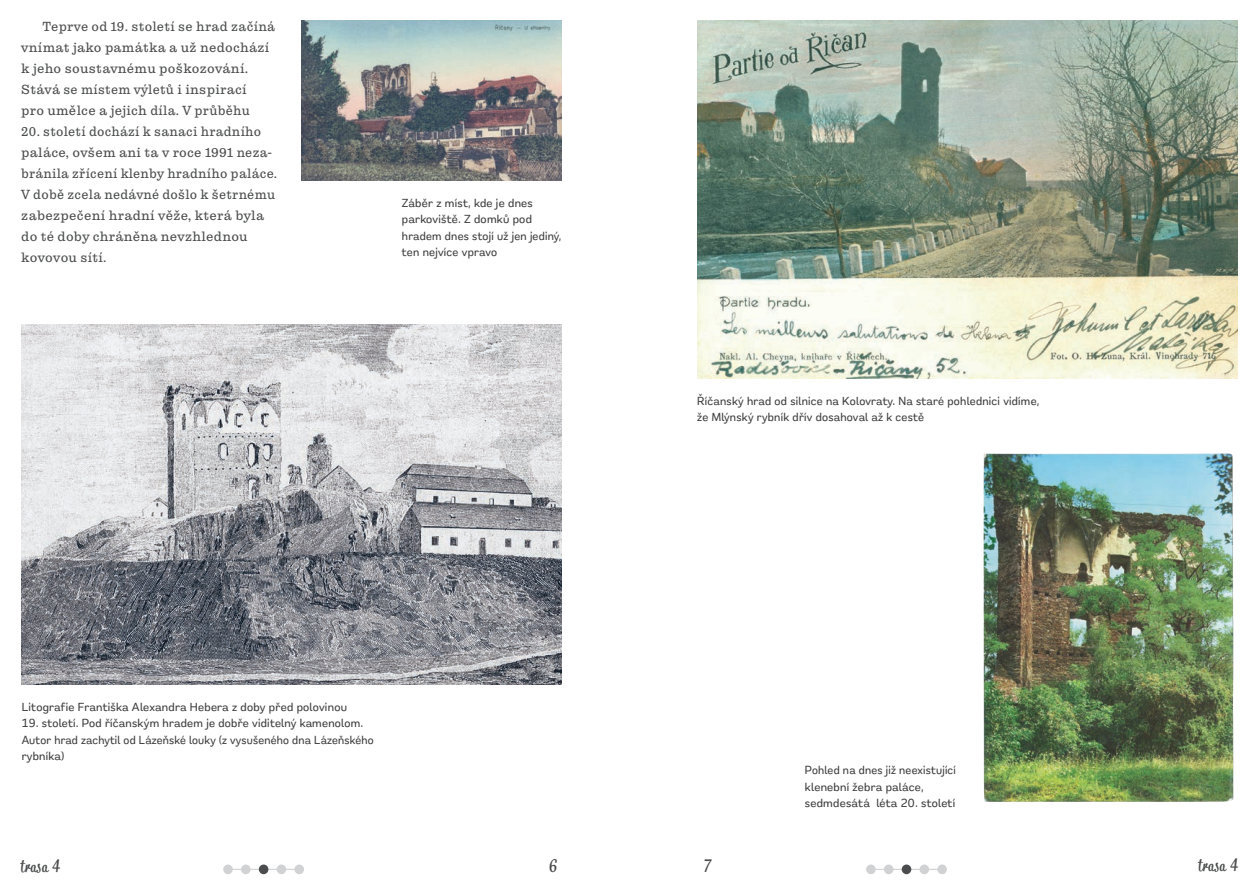
<style>
.page{position:relative;width:1259px;height:893px;background:#fff}
.page>*{position:absolute;margin:0;border:0;box-sizing:border-box;transform-origin:0 0}
.t1{font:18px "Bistro Script";letter-spacing:.03em;color:#4b4c4d}
.t2{font:300 13.5px/21px "Pulpo";letter-spacing:.02em;color:#4b4c4d}
.t3{font:500 12px/16.5px "Remora Sans W2";letter-spacing:.02em;color:#3e3e3f}
</style>
<div class="page">
<hr style="left:225px;top:869px;width:74px;height:1px;background:#d1d2d4">
<div style="left:223px;top:864px;width:10px;height:10px;background:#d1d2d4;border-radius:50%"></div>
<div style="left:241px;top:864px;width:10px;height:10px;background:#d1d2d4;border-radius:50%"></div>
<div style="left:259px;top:864px;width:9px;height:10px;background:#4b4c4d;border-radius:50%"></div>
<div style="left:294px;top:864px;width:10px;height:10px;background:#d1d2d4;border-radius:50%"></div>
<hr style="left:867px;top:869px;width:77px;height:1px;background:#d1d2d4">
<div style="left:866px;top:864px;width:9px;height:10px;background:#d1d2d4;border-radius:50%"></div>
<div style="left:884px;top:864px;width:9px;height:10px;background:#d1d2d4;border-radius:50%"></div>
<svg style="left:901px;top:864px;width:10px;height:10px"></svg>
<div style="left:937px;top:864px;width:10px;height:10px;background:#d1d2d4;border-radius:50%"></div>
<div style="left:277px;top:864px;width:9px;height:10px;background:#d1d2d4;border-radius:50%"></div>
<div style="left:919px;top:864px;width:10px;height:10px;background:#d1d2d4;border-radius:50%"></div>
<img style="left:302px;top:21px;width:259px;height:159px">
<img style="left:697px;top:21px;width:540px;height:357px">
<img style="left:21px;top:324px;width:540px;height:360px">
<img style="left:983px;top:453px;width:251px;height:349px">
<p class="t2" style="left:21px;top:16px;width:255px;text-indent:21px">Teprve od 19. století se hrad začíná vnímat jako památka a už nedochází k jeho soustavnému poškozování.<br>Stává se místem výletů i inspirací<br>pro umělce a jejich díla. V průběhu</p>
<p class="t2" style="left:21px;top:121px;width:257px">20. století dochází k sanaci hradního paláce, ovšem ani ta v roce 1991 neza&shy;bránila zřícení klenby hradního paláce.<br>V době zcela nedávné došlo k šetrnému zabezpečení hradní věže, která byla do té doby chráněna nevzhlednou kovovou sítí.</p>
<p class="t3" style="left:402px;top:194px;width:161px">Záběr z míst, kde je dnes parkoviště. Z domků pod hradem dnes stojí už jen jediný, ten nejvíce vpravo</p>
<p class="t3" style="left:22px;top:698px;width:327px">Litografie Františka Alexandra Hebera z doby před polovinou</p>
<p class="t3" style="left:22px;top:715px;width:353px">19. století. Pod říčanským hradem je dobře viditelný kamenolom.<br>Autor hrad zachytil od Lázeňské louky (z vysušeného dna Lázeňského rybníka)</p>
<p class="t3" style="left:697px;top:392px;width:343px">Říčanský hrad od silnice na Kolovraty. Na staré pohlednici vidíme, že Mlýnský rybník dřív dosahoval až k cestě</p>
<p class="t3" style="left:805px;top:762px;width:152px">Pohled na dnes již neexistující klenební žebra paláce, sedmdesátá léta 20. století</p>
<h1 class="t1" style="left:21px;top:854px;width:41px">trasa 4</h1>
<h1 class="t1" style="left:549px;top:854px;width:9px">6</h1>
<h1 class="t1" style="left:704px;top:854px;width:8px">7</h1>
<h1 class="t1" style="left:1198px;top:854px;width:41px">trasa 4</h1>
</div>
